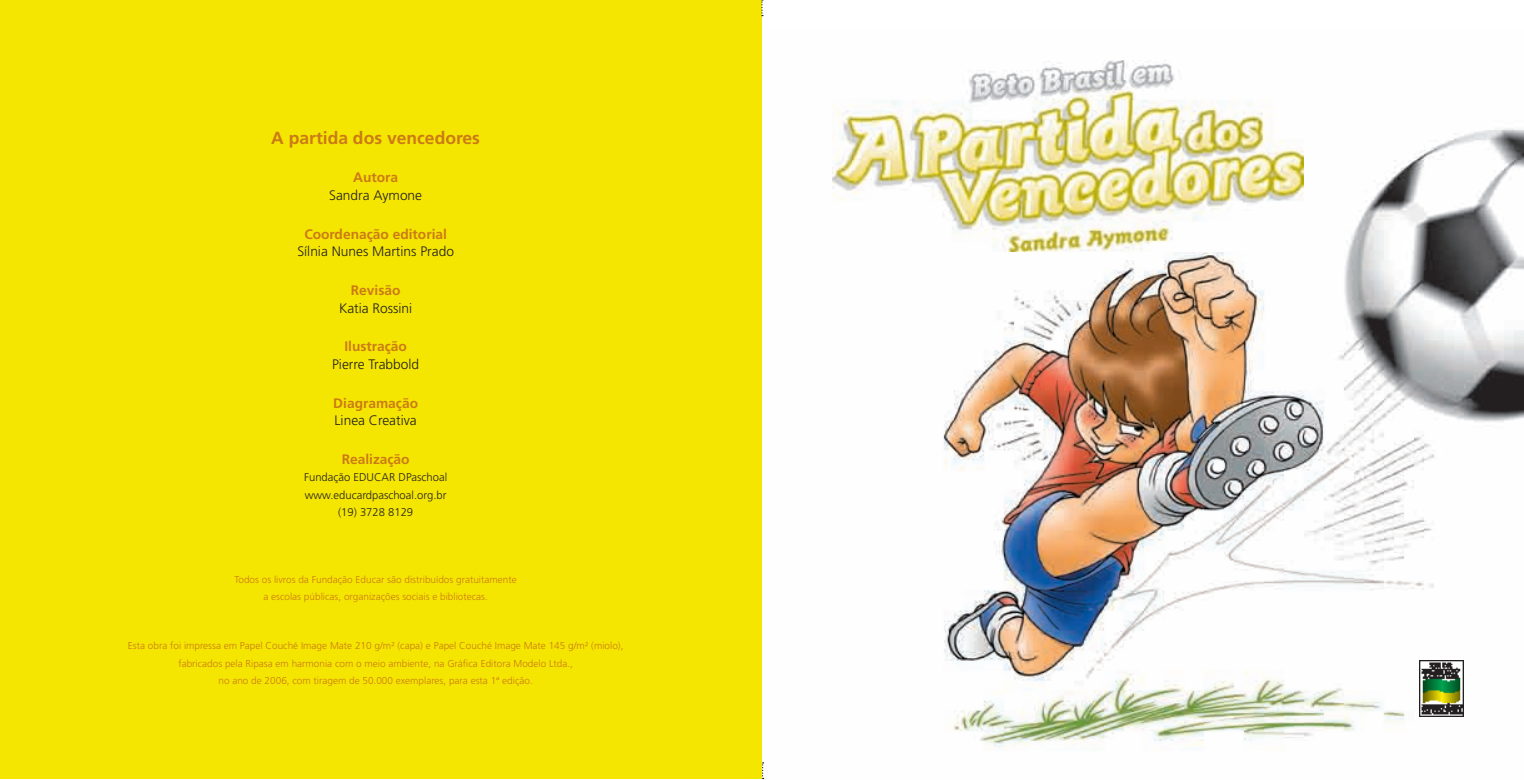
<style>
.page{position:relative;width:1524px;height:780px;background:#fff}
.page>*{position:absolute;margin:0;border:0;box-sizing:border-box;transform-origin:0 0}
.t1{font:700 17.5px "Frutiger";color:#cb7a16}
.t2{font:300 13.75px "Frutiger";color:#231f20}
.t3{font:700 13.75px "Frutiger";color:#cb7a16}
.t4{font:300 11.25px/17.5px "Frutiger";color:#231f20;text-align:center}
.t5{font:300 10px/17.5px "Frutiger";color:#cb7a16;text-align:center}
</style>
<div class="page">
<img style="left:763px;top:105px;width:761px;height:674px">
<div style="left:1px;top:1px;width:761px;height:778px;background:#f5e601"></div>
<img style="left:833px;top:60px;width:470px;height:191px">
<img style="left:1420px;top:660px;width:43px;height:56px">
<svg style="left:761px;top:0;width:2px;height:16px"></svg>
<svg style="left:762px;top:762px;width:1px;height:17px"></svg>
<svg style="left:1454px;top:713px;width:12px;height:16px"></svg>
<h1 class="t1" style="left:271px;top:127px;width:210px">A partida dos vencedores</h1>
<h2 class="t3" style="left:353px;top:169px;width:47px">Autora</h2>
<h2 class="t2" style="left:329px;top:187px;width:94px">Sandra Aymone</h2>
<h2 class="t3" style="left:304px;top:226px;width:144px">Coordenação editorial</h2>
<h2 class="t2" style="left:297px;top:244px;width:158px">Sílnia Nunes Martins Prado</h2>
<h2 class="t3" style="left:351px;top:282px;width:51px">Revisão</h2>
<h2 class="t2" style="left:339px;top:300px;width:75px">Katia Rossini</h2>
<h2 class="t3" style="left:344px;top:338px;width:64px">Ilustração</h2>
<h2 class="t2" style="left:332px;top:356px;width:89px">Pierre Trabbold</h2>
<h2 class="t3" style="left:333px;top:394px;width:86px">Diagramação</h2>
<h2 class="t2" style="left:334px;top:412px;width:84px">Linea Creativa</h2>
<h2 class="t3" style="left:342px;top:451px;width:70px">Realização</h2>
<p class="t4" style="left:304px;top:469px;width:145px">Fundação EDUCAR DPaschoal www.educardpaschoal.org.br (19) 3728 8129</p>
<p class="t5" style="left:235px;top:570px;width:284px">Todos os livros da Fundação Educar são distribuídos gratuitamente a escolas públicas, organizações sociais e bibliotecas.</p>
<p class="t5" style="left:128px;top:637px;width:497px">Esta obra foi impressa em Papel Couché Image Mate 210 g/m² (capa) e Papel Couché Image Mate 145 g/m² (miolo), fabricados pela Ripasa em harmonia com o meio ambiente, na Gráfica Editora Modelo Ltda.,<br>no ano de 2006, com tiragem de 50.000 exemplares, para esta 1ª edição.</p>
</div>
